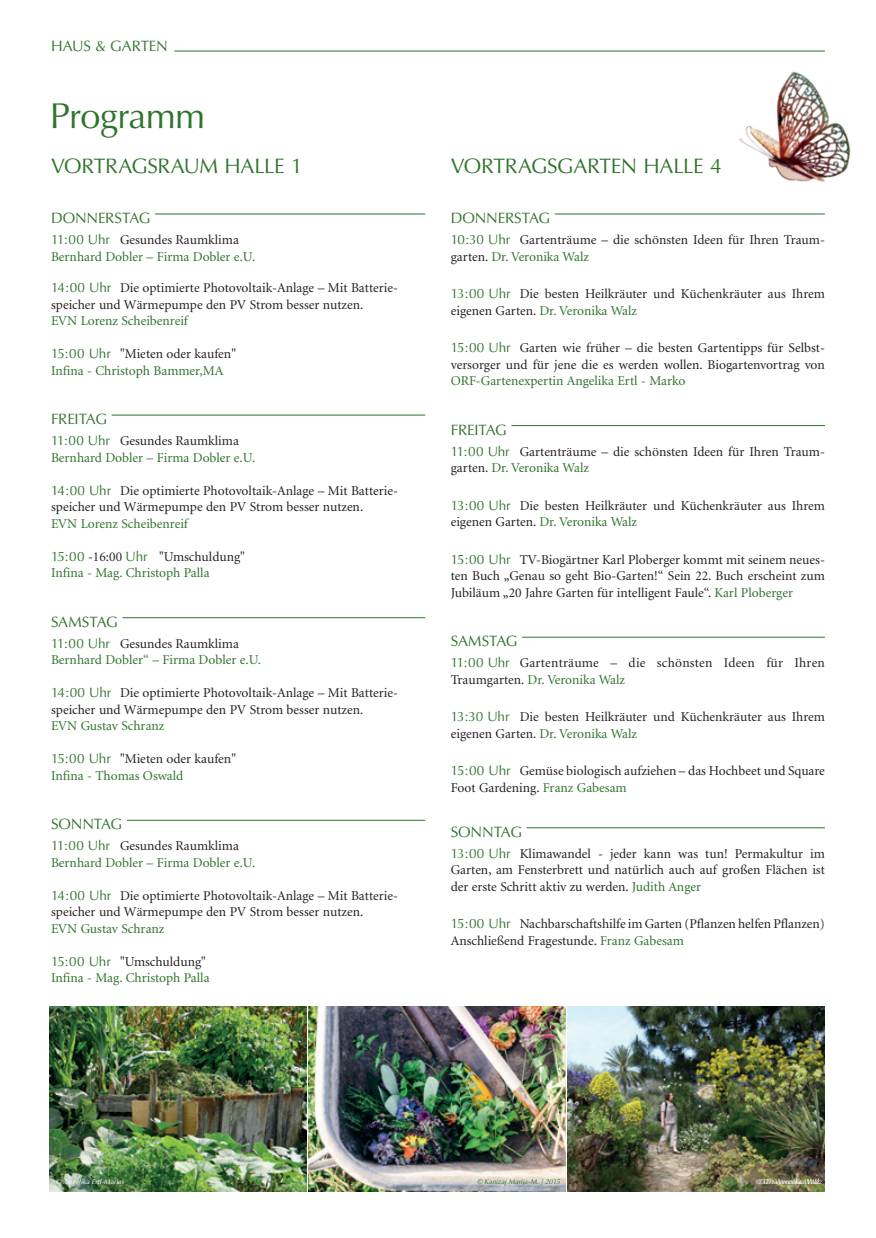
<style>
.page{position:relative;width:876px;height:1238px;background:#fff}
.page>*{position:absolute;margin:0;border:0;box-sizing:border-box;transform-origin:0 0}
.t1{font:36px "Optima";letter-spacing:-.02em;color:#2f732c}
.t2{font:21px "Optima";letter-spacing:-.02em;color:#2f732c}
.t3{font:15px "Optima";letter-spacing:-.015em;color:#2f732c}
.t4{font:13.5px/16.5px "Minion";color:#231f20}
.t5{font:13.5px/16.5px "Minion";color:#2f732c}
.t6{font:italic 7.05px "Optima";letter-spacing:-.005em;color:#fff}
.t7{font:italic 7.05px "Optima";letter-spacing:-.015em;color:#2f732c}
.s1{font-family:"Optima"}
.s2{color:#231f20}
.s3{font-family:"Optima";color:#2f732c}
.s4{color:#2f732c}
</style>
<div class="page">
<hr style="left:155px;top:213px;width:270px;height:1px;background:#2f732c">
<hr style="left:112px;top:414px;width:313px;height:1px;background:#2f732c">
<hr style="left:122px;top:617px;width:303px;height:1px;background:#2f732c">
<hr style="left:127px;top:819px;width:298px;height:1px;background:#2f732c">
<hr style="left:555px;top:213px;width:270px;height:1px;background:#2f732c">
<hr style="left:511px;top:425px;width:314px;height:1px;background:#2f732c">
<hr style="left:522px;top:636px;width:303px;height:1px;background:#2f732c">
<hr style="left:527px;top:827px;width:298px;height:1px;background:#2f732c">
<hr style="left:174px;top:51px;width:651px;height:1px;background:#2f732c">
<img style="left:739px;top:71px;width:112px;height:111px">
<img style="left:309px;top:1006px;width:257px;height:185px">
<img style="left:50px;top:1006px;width:257px;height:185px">
<img style="left:568px;top:1006px;width:257px;height:185px">
<p class="t3" style="left:51px;top:37px;width:118px">HAUS &amp; GARTEN</p>
<h1 class="t1" style="left:50px;top:95px;width:157px">Programm</h1>
<h2 class="t2" style="left:51px;top:154px;width:253px">VORTRAGSRAUM HALLE 1</h2>
<p class="t3" style="left:51px;top:209px;width:101px">DONNERSTAG</p>
<p class="t5" style="left:51px;top:232px;width:206px"><span class="s1">11:00 Uhr</span> <span class="s2">Gesundes Raumklima<br></span>Bernhard Dobler – Firma Dobler e.U.</p>
<p class="t4" style="left:51px;top:280px;width:348px"><span class="s3">14:00 Uhr</span> Die optimierte Photovoltaik-Anlage – Mit Batterie&shy;speicher und Wärmepumpe den PV Strom besser nutzen.</p>
<p class="t5" style="left:51px;top:313px;width:138px">EVN Lorenz Scheibenreif</p>
<p class="t5" style="left:51px;top:346px;width:187px"><span class="s1">15:00 Uhr</span> <span class="s2">"Mieten oder kaufen"<br></span>Infina - Christoph Bammer,MA</p>
<p class="t3" style="left:51px;top:410px;width:58px">FREITAG</p>
<p class="t5" style="left:51px;top:433px;width:206px"><span class="s1">11:00 Uhr</span> <span class="s2">Gesundes Raumklima<br></span>Bernhard Dobler – Firma Dobler e.U.</p>
<p class="t4" style="left:51px;top:482px;width:348px"><span class="s3">14:00 Uhr</span> Die optimierte Photovoltaik-Anlage – Mit Batterie&shy;speicher und Wärmepumpe den PV Strom besser nutzen.</p>
<p class="t5" style="left:51px;top:515px;width:138px">EVN Lorenz Scheibenreif</p>
<p class="t5" style="left:51px;top:548px;width:195px"><span class="s1">15:00</span> <span class="s2">-16:00</span> <span class="s1">Uhr</span> <span class="s2">"Umschuldung"<br></span>Infina - Mag. Christoph Palla</p>
<p class="t3" style="left:51px;top:613px;width:68px">SAMSTAG</p>
<p class="t5" style="left:51px;top:635px;width:212px"><span class="s1">11:00 Uhr</span> <span class="s2">Gesundes Raumklima<br></span>Bernhard Dobler“ – Firma Dobler e.U.</p>
<p class="t4" style="left:51px;top:685px;width:348px"><span class="s3">14:00 Uhr</span> Die optimierte Photovoltaik-Anlage – Mit Batterie&shy;speicher und Wärmepumpe den PV Strom besser nutzen.</p>
<p class="t5" style="left:51px;top:718px;width:115px">EVN Gustav Schranz</p>
<p class="t5" style="left:51px;top:751px;width:187px"><span class="s1">15:00 Uhr</span> <span class="s2">"Mieten oder kaufen"<br></span>Infina - Thomas Oswald</p>
<p class="t3" style="left:51px;top:815px;width:73px">SONNTAG</p>
<p class="t5" style="left:51px;top:838px;width:206px"><span class="s1">11:00 Uhr</span> <span class="s2">Gesundes Raumklima<br></span>Bernhard Dobler – Firma Dobler e.U.</p>
<p class="t4" style="left:51px;top:887px;width:348px"><span class="s3">14:00 Uhr</span> Die optimierte Photovoltaik-Anlage – Mit Batterie&shy;speicher und Wärmepumpe den PV Strom besser nutzen.</p>
<p class="t5" style="left:51px;top:920px;width:115px">EVN Gustav Schranz</p>
<p class="t5" style="left:51px;top:953px;width:160px"><span class="s1">15:00 Uhr</span> <span class="s2">"Umschuldung"<br></span>Infina - Mag. Christoph Palla</p>
<h2 class="t2" style="left:451px;top:154px;width:273px">VORTRAGSGARTEN HALLE 4</h2>
<p class="t3" style="left:451px;top:209px;width:101px">DONNERSTAG</p>
<p class="t4" style="left:451px;top:232px;width:376px"><span class="s3">10:30 Uhr</span> Gartenträume – die schönsten Ideen für Ihren Traum&shy;garten. <span class="s4">Dr. Veronika Walz</span></p>
<p class="t4" style="left:451px;top:286px;width:376px"><span class="s3">13:00 Uhr</span> Die besten Heilkräuter und Küchenkräuter aus Ihrem eigenen Garten. <span class="s4">Dr. Veronika Walz</span></p>
<p class="t4" style="left:451px;top:340px;width:376px"><span class="s3">15:00 Uhr</span> Garten wie früher – die besten Gartentipps für Selbst&shy;versorger und für jene die es werden wollen. Biogartenvortrag von</p>
<p class="t5" style="left:451px;top:373px;width:236px">ORF-Gartenexpertin Angelika Ertl - Marko</p>
<p class="t3" style="left:451px;top:421px;width:58px">FREITAG</p>
<p class="t4" style="left:451px;top:443px;width:376px"><span class="s3">11:00 Uhr</span> Gartenträume – die schönsten Ideen für Ihren Traum&shy;garten. <span class="s4">Dr. Veronika Walz</span></p>
<p class="t4" style="left:451px;top:497px;width:376px"><span class="s3">13:00 Uhr</span> Die besten Heilkräuter und Küchenkräuter aus Ihrem eigenen Garten. <span class="s4">Dr. Veronika Walz</span></p>
<p class="t4" style="left:451px;top:551px;width:376px;text-align:justify"><span class="s3">15:00 Uhr</span> TV-Biogärtner Karl Ploberger kommt mit seinem neues&shy;ten Buch „Genau so geht Bio-Garten!“ Sein 22. Buch erscheint zum Jubiläum „20 Jahre Garten für intelligent Faule“. <span class="s4">Karl Ploberger</span></p>
<p class="t3" style="left:451px;top:632px;width:68px">SAMSTAG</p>
<p class="t4" style="left:451px;top:655px;width:376px"><span class="s3">11:00 Uhr</span> Gartenträume – die schönsten Ideen für Ihren<br>Traumgarten. <span class="s4">Dr. Veronika Walz</span></p>
<p class="t4" style="left:451px;top:709px;width:376px"><span class="s3">13:30 Uhr</span> Die besten Heilkräuter und Küchenkräuter aus Ihrem eigenen Garten. <span class="s4">Dr. Veronika Walz</span></p>
<p class="t4" style="left:451px;top:763px;width:376px"><span class="s3">15:00 Uhr</span> Gemüse biologisch aufziehen – das Hochbeet und Square<br>Foot Gardening. <span class="s4">Franz Gabesam</span></p>
<p class="t3" style="left:451px;top:823px;width:73px">SONNTAG</p>
<p class="t4" style="left:451px;top:845px;width:376px;text-align:justify"><span class="s3">13:00 Uhr</span> Klimawandel - jeder kann was tun! Permakultur im Garten, am Fensterbrett und natürlich auch auf großen Flächen ist der erste Schritt aktiv zu werden. <span class="s4">Judith Anger</span></p>
<p class="t4" style="left:451px;top:916px;width:376px"><span class="s3">15:00 Uhr</span> Nachbarschaftshilfe im Garten (Pflanzen helfen Pflanzen)<br>Anschließend Fragestunde. <span class="s4">Franz Gabesam</span></p>
<p class="t6" style="left:56px;top:1177px;width:69px">© Angelika Ertl-Marko</p>
<p class="t7" style="left:477px;top:1177px;width:85px">© Kanizaj Marija-M. | 2015</p>
<p class="t6" style="left:756px;top:1177px;width:65px">© Dr. Veronika Walz</p>
<p class="t6" style="left:759px;top:1177px;width:65px">© Dr. Veronika Walz</p>
</div>
